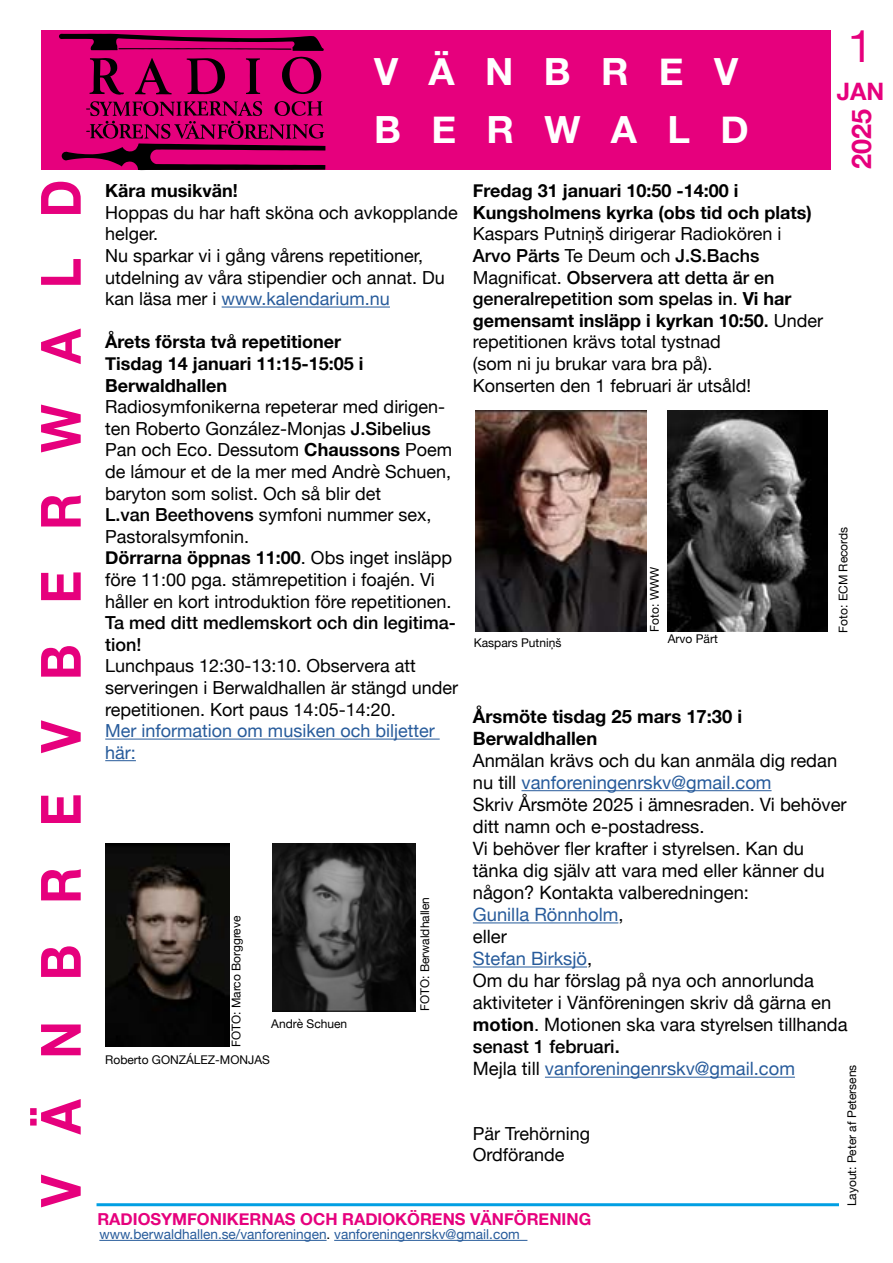
<style>
.page{position:relative;width:893px;height:1263px;background:#fff}
.page>*{position:absolute;margin:0;border:0;box-sizing:border-box;transform-origin:0 0}
.t1{font:700 55.5px "Helvetica Neue";color:#e6007d;scale:.92 1}
.t2{font:45px "Helvetica Neue";color:#e6007d}
.t3{font:700 37.5px/57.8px "Helvetica Neue";letter-spacing:.795em;color:#fff}
.t4{font:700 27px "Helvetica Neue";color:#e6007d}
.t5{font:700 24px "Helvetica Neue";color:#e6007d}
.t6{font:18.3px/22px "Helvetica Neue";color:#000}
.t7{font:700 18.3px/22px "Helvetica Neue";color:#000}
.t8{font:18px/21.6px "Helvetica Neue";color:#000}
.t9{font:700 18px/21.6px "Helvetica Neue";color:#000}
.t10{font:500 18px/21.6px "Helvetica Neue";color:#000}
.t11{font:18px/21.6px "Helvetica Neue";color:#275b9b}
.t12{font:700 16.5px "Helvetica Neue";color:#e6007d}
.t13{font:13.65px "Helvetica Neue";color:#275b9b}
.t14{font:12px "Helvetica Neue";color:#000}
.s1{color:#275b9b}
.s2{font-weight:500}
.s3{font-weight:700}
.s4{color:#000}
</style>
<div class="page">
<div style="left:41px;top:30px;width:790px;height:140px;background:#e6007d"></div>
<hr style="left:99px;top:1240px;width:228px;height:1px;background:#275b9b">
<hr style="left:334px;top:1240px;width:193px;height:1px;background:#275b9b">
<hr style="left:97px;top:1203px;width:742px;height:3px;background:#009fe3">
<svg style="left:187px;top:58px;width:38px;height:36px"></svg>
<svg style="left:89px;top:58px;width:35px;height:37px"></svg>
<svg style="left:282px;top:57px;width:39px;height:37px"></svg>
<svg style="left:135px;top:58px;width:37px;height:36px"></svg>
<svg style="left:246px;top:58px;width:14px;height:36px"></svg>
<svg style="left:59px;top:34px;width:265px;height:17px"></svg>
<svg style="left:62px;top:101px;width:263px;height:69px"></svg>
<hr style="left:222px;top:307px;width:168px;height:1px;background:#275b9b">
<hr style="left:105px;top:739px;width:335px;height:1px;background:#275b9b">
<hr style="left:105px;top:760px;width:31px;height:1px;background:#275b9b">
<img style="left:106px;top:843px;width:124px;height:203px">
<img style="left:272px;top:843px;width:143px;height:168px">
<img style="left:475px;top:411px;width:171px;height:220px">
<img style="left:668px;top:411px;width:159px;height:220px">
<hr style="left:521px;top:790px;width:251px;height:1px;background:#275b9b">
<hr style="left:473px;top:922px;width:145px;height:1px;background:#275b9b">
<hr style="left:473px;top:966px;width:114px;height:1px;background:#275b9b">
<hr style="left:545px;top:1077px;width:250px;height:1px;background:#275b9b">
<h1 class="t1" style="left:17px;top:1207px;width:1118px;rotate:-90deg">V Ä N B R E V B E R W A L D</h1>
<h3 class="t3" style="left:374px;top:44px;width:376px">VÄNBREV<br>B E R W A L D</h3>
<h2 class="t2" style="left:848px;top:14px;width:27px">1</h2>
<h3 class="t5" style="left:837px;top:73px;width:49px">JAN</h3>
<h3 class="t4" style="left:840px;top:169px;width:62px;rotate:-90deg">2025</h3>
<p class="t9" style="left:105px;top:180px;width:134px">Kära musikvän!</p>
<p class="t8" style="left:105px;top:203px;width:354px">Hoppas du har haft sköna och avkopplande helger.<br>Nu sparkar vi i gång vårens repetitioner, utdelning av våra stipendier och annat. Du kan läsa mer i <span class="s1">www.kalendarium.nu</span></p>
<p class="t9" style="left:105px;top:332px;width:260px">Årets första två repetitioner<br>Tisdag 14 januari 11:15-15:05 i<br>Berwaldhallen</p>
<p class="t8" style="left:105px;top:397px;width:348px">Radiosymfonikerna repeterar med dirigen&shy;ten Roberto González-Monjas <span class="s2">J.Sibelius </span>Pan och Eco. Dessutom <span class="s3">Chaussons</span> Poem de lámour et de la mer med Andrè Schuen, baryton som solist. Och så blir det<br><span class="s2">L.van Beethovens</span> symfoni nummer sex, Pastoralsymfonin.<br><span class="s3">Dörrarna öppnas 11:00</span>. Obs inget insläpp före 11:00 pga. stämrepetition i foajén. Vi håller en kort introduktion före repetitionen.</p>
<p class="t10" style="left:105px;top:611px;width:352px">Ta med ditt medlemskort och din legitima&shy;tion!</p>
<p class="t8" style="left:105px;top:656px;width:355px">Lunchpaus 12:30-13:10. Observera att serveringen i Berwaldhallen är stängd under repetitionen. Kort paus 14:05-14:20.</p>
<p class="t11" style="left:105px;top:721px;width:331px">Mer information om musiken och biljetter här:</p>
<p class="t14" style="left:228px;top:1047px;width:133px;rotate:-90deg">FOTO: Marco Borggreve</p>
<p class="t14" style="left:105px;top:1051px;width:166px">Roberto GONZÁLEZ-MONJAS</p>
<p class="t14" style="left:271px;top:1015px;width:78px">Andrè Schuen</p>
<p class="t14" style="left:416px;top:1011px;width:116px;rotate:-90deg">FOTO: Berwaldhallen</p>
<p class="t9" style="left:473px;top:180px;width:340px">Fredag 31 januari 10:50 -14:00 i<br>Kungsholmens kyrka (obs tid och plats)</p>
<p class="t8" style="left:473px;top:224px;width:352px">Kaspars Putniņš dirigerar Radiokören i <span class="s2">Arvo Pärts</span> Te Deum och <span class="s2">J.S.Bachs </span>Magnificat. <span class="s2">Observera att detta är en generalrepetition som spelas in</span>. <span class="s3">Vi har gemensamt insläpp i kyrkan 10:50</span><span class="s2">.</span> Under repetitionen krävs total tystnad<br>(som ni ju brukar vara bra på).<br>Konserten den 1 februari är utsåld!</p>
<p class="t14" style="left:474px;top:634px;width:89px">Kaspars Putniņš</p>
<p class="t14" style="left:646px;top:631px;width:66px;rotate:-90deg">Foto: WWW</p>
<p class="t14" style="left:668px;top:630px;width:51px">Arvo Pärt</p>
<p class="t14" style="left:834px;top:632px;width:107px;rotate:-90deg">Foto: ECM Records</p>
<p class="t7" style="left:473px;top:706px;width:271px">Årsmöte tisdag 25 mars 17:30 i<br>Berwaldhallen</p>
<p class="t6" style="left:473px;top:750px;width:376px">Anmälan krävs och du kan anmäla dig redan nu till <span class="s1">vanforeningenrskv@gmail.com<br></span>Skriv Årsmöte 2025 i ämnesraden. Vi behöver ditt namn och e-postadress.<br>Vi behöver fler krafter i styrelsen. Kan du tänka dig själv att vara med eller känner du någon? Kontakta valberedningen:<br><span class="s1">Gunilla Rönnholm</span>,<br>eller<br><span class="s1">Stefan Birksjö</span>,<br>Om du har förslag på nya och annorlunda aktiviteter i Vänföreningen skriv då gärna en <span class="s3">motion</span>. Motionen ska vara styrelsen tillhanda <span class="s2">senast 1 februari.<br></span>Mejla till <span class="s1">vanforeningenrskv@gmail.com</span></p>
<p class="t14" style="left:843px;top:1206px;width:143px;rotate:-90deg">Layout: Peter af Petersens</p>
<p class="t8" style="left:473px;top:1123px;width:119px">Pär Trehörning<br>Ordförande</p>
<p class="t12" style="left:97px;top:1206px;width:495px">RADIOSYMFONIKERNAS OCH RADIOKÖRENS VÄNFÖRENING</p>
<p class="t13" style="left:99px;top:1224px;width:422px">www.berwaldhallen.se/vanforeningen<span class="s4">.</span> vanforeningenrskv@gmail.com</p>
</div>
